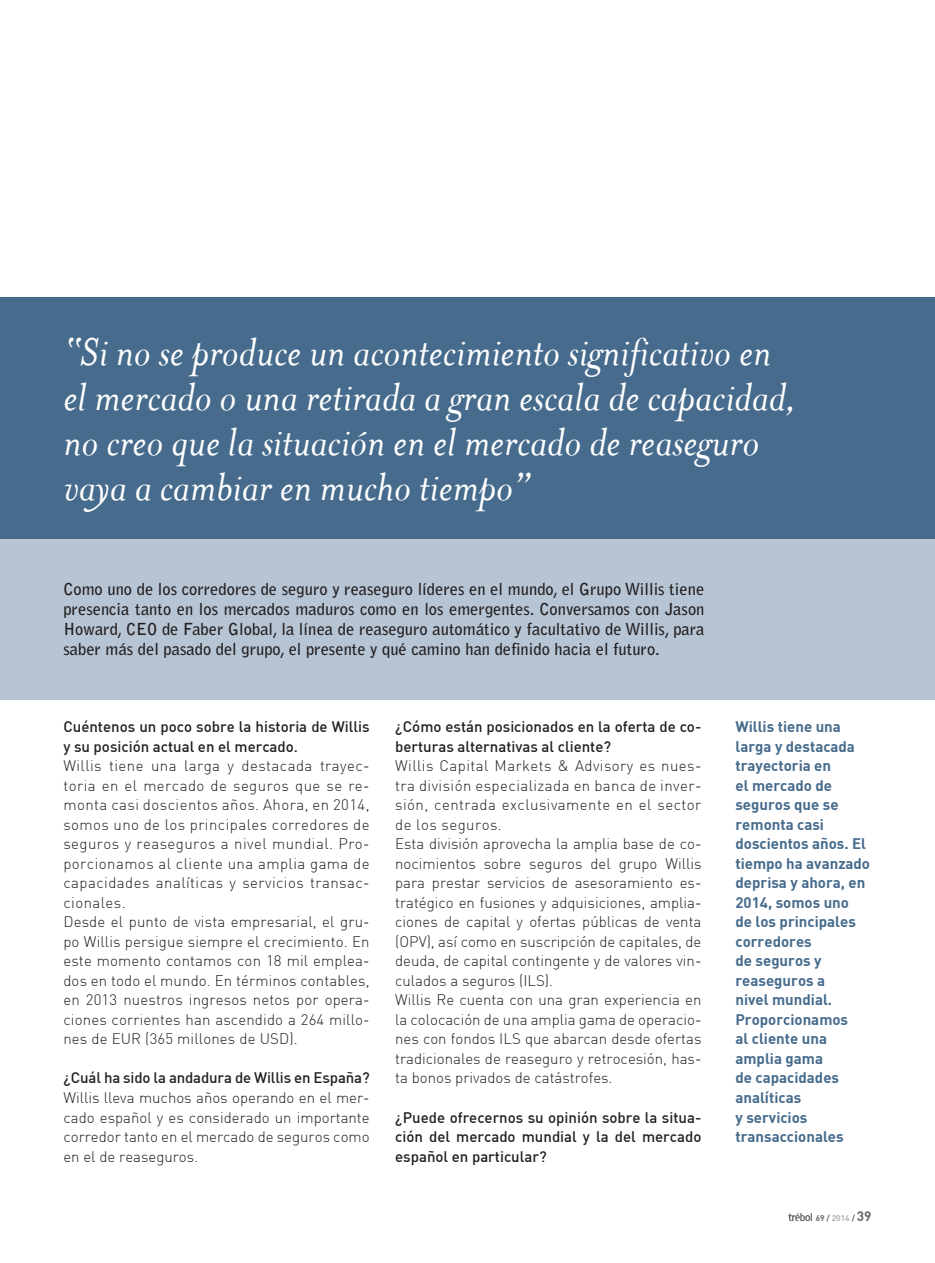
<style>
.page{position:relative;width:935px;height:1263px;background:#fff}
.page>*{position:absolute;margin:0;border:0;box-sizing:border-box;transform-origin:0 0}
.t1{font:italic 45px/45px "Mrs Eaves";color:#fff}
.t2{font:700 16.5px/19.8px "Bell Gothic Std";color:#231f20;text-align:justify}
.t3{font:300 15px/19.5px "DIN";letter-spacing:.01em;color:#231f20;text-align:justify}
.t4{font:300 15px/19.5px "DIN";letter-spacing:.03em;color:#231f20}
.t5{font:700 15px/19.5px "DIN";color:#466b8c}
.t6{font:500 15px/19.5px "DIN";color:#231f20}
.t7{font:700 8.25px "DIN";color:#67686b}
.s1{color:#aeb0b3}
.s2{font-size:13.5px}
</style>
<div class="page">
<svg style="left:788px;top:1213px;width:24px;height:7px"></svg>
<div style="left:0;top:297px;width:935px;height:242px;background:#466b8c"></div>
<div style="left:0;top:539px;width:935px;height:160px;background:#b7c4d4"></div>
<h1 class="t1" style="left:63px;top:330px;width:735px">“Si no se produce un acontecimiento significativo en el mercado o una retirada a gran escala de capacidad, no creo que la situación en el mercado de reaseguro vaya a cambiar en mucho tiempo”</h1>
<p class="t2" style="left:63px;top:580px;width:642px">Como uno de los corredores de seguro y reaseguro líderes en el mundo, el Grupo Willis tiene presencia tanto en los mercados maduros como en los emergentes. Conversamos con Jason Howard, CEO de Faber Global, la línea de reaseguro automático y facultativo de Willis, para saber más del pasado del grupo, el presente y qué camino han definido hacia el futuro.</p>
<p class="t6" style="left:63px;top:716px;width:308px">Cuéntenos un poco sobre la historia de Willis y su posición actual en el mercado.</p>
<p class="t4" style="left:63px;top:756px;width:308px">Willis tiene una larga y destacada trayec&shy;toria en el mercado de seguros que se re&shy;monta casi doscientos años. Ahora, en 2014, somos uno de los principales corredores de seguros y reaseguros a nivel mundial. Pro&shy;porcionamos al cliente una amplia gama de capacidades analíticas y servicios transac&shy;cionales.<br>Desde el punto de vista empresarial, el gru&shy;po Willis persigue siempre el crecimiento. En este momento contamos con 18 mil emplea&shy;dos en todo el mundo. En términos contables, en 2013 nuestros ingresos netos por opera&shy;ciones corrientes han ascendido a 264 millo&shy;nes de EUR (365 millones de USD).</p>
<p class="t6" style="left:63px;top:1067px;width:308px">¿Cuál ha sido la andadura de Willis en España?</p>
<p class="t3" style="left:63px;top:1087px;width:308px">Willis lleva muchos años operando en el mer&shy;cado español y es considerado un importante corredor tanto en el mercado de seguros como en el de reaseguros.</p>
<p class="t6" style="left:395px;top:716px;width:308px">¿Cómo están posicionados en la oferta de co&shy;berturas alternativas al cliente?</p>
<p class="t3" style="left:395px;top:756px;width:308px;text-align:left">Willis Capital Markets &amp; Advisory es nues&shy;tra división especializada en banca de inver&shy;sión, centrada exclusivamente en el sector de los seguros.<br>Esta división aprovecha la amplia base de co&shy;nocimientos sobre seguros del grupo Willis para prestar servicios de asesoramiento es&shy;tratégico en fusiones y adquisiciones, amplia&shy;ciones de capital y ofertas públicas de venta (OPV), así como en suscripción de capitales, de deuda, de capital contingente y de valores vin&shy;culados a seguros (ILS).<br>Willis Re cuenta con una gran experiencia en la colocación de una amplia gama de operacio&shy;nes con fondos ILS que abarcan desde ofertas tradicionales de reaseguro y retrocesión, has&shy;ta bonos privados de catástrofes.</p>
<p class="t6" style="left:395px;top:1106px;width:308px;text-align:justify">¿Puede ofrecernos su opinión sobre la situa&shy;ción del mercado mundial y la del mercado español en particular?</p>
<p class="t5" style="left:735px;top:716px;width:136px">Willis tiene una larga y destacada trayectoria en<br>el mercado de seguros que se remonta casi doscientos años. El tiempo ha avanzado deprisa y ahora, en<br>2014, somos uno<br>de los principales corredores<br>de seguros y reaseguros a<br>nivel mundial.<br>Proporcionamos<br>al cliente una amplia gama<br>de capacidades analíticas<br>y servicios transaccionales</p>
<p class="t7" style="left:815px;top:1212px;width:57px">69 / <span class="s1">2014</span> / <span class="s2">39</span></p>
</div>
